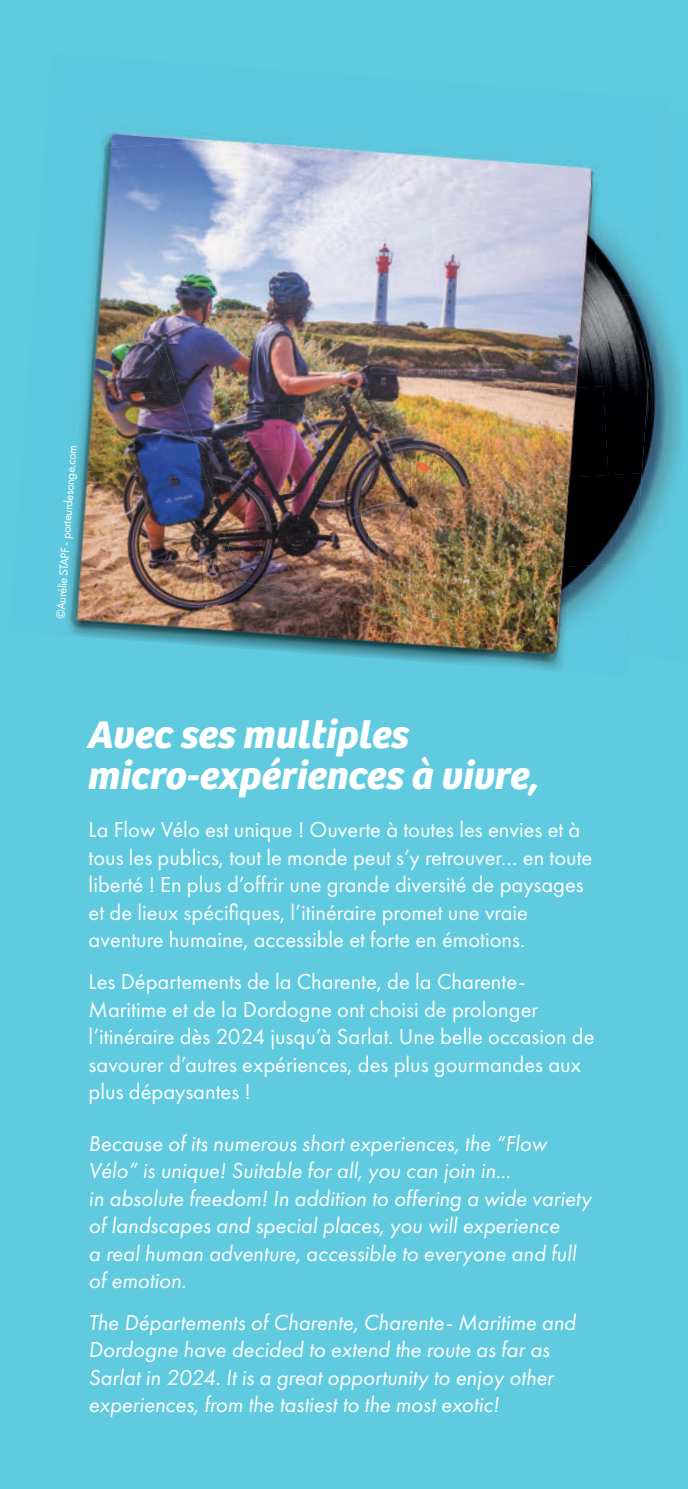
<style>
.page{position:relative;width:688px;height:1489px;background:#fff}
.page>*{position:absolute;margin:0;border:0;box-sizing:border-box;transform-origin:0 0}
.t1{font:italic 700 40px/40px "Bree";color:#fff}
.t2{font:22.5px/27.5px "Futura PT";color:#fff}
.t3{font:italic 22.5px/27.5px "Futura PT";color:#fff}
.t4{font:12.5px "Futura PT";color:#fff}
</style>
<div class="page">
<div style="left:0;top:0;width:687px;height:1488px;background:#60cadf"></div>
<img style="left:641px;top:307px;width:33px;height:245px">
<img style="left:665px;top:506px;width:9px;height:46px">
<img style="left:106px;top:129px;width:139px;height:10px">
<img style="left:97px;top:135px;width:69px;height:83px">
<img style="left:91px;top:218px;width:38px;height:83px">
<img style="left:84px;top:301px;width:73px;height:82px">
<img style="left:77px;top:383px;width:108px;height:83px">
<img style="left:72px;top:466px;width:140px;height:83px">
<img style="left:67px;top:549px;width:207px;height:102px">
<img style="left:274px;top:605px;width:264px;height:64px">
<img style="left:538px;top:652px;width:25px;height:18px">
<img style="left:101px;top:139px;width:162px;height:97px">
<img style="left:263px;top:139px;width:162px;height:88px">
<img style="left:425px;top:150px;width:162px;height:68px">
<img style="left:587px;top:142px;width:79px;height:155px">
<img style="left:129px;top:227px;width:139px;height:96px">
<img style="left:268px;top:218px;width:162px;height:98px">
<img style="left:430px;top:208px;width:167px;height:99px">
<img style="left:157px;top:316px;width:117px;height:95px">
<img style="left:274px;top:307px;width:161px;height:98px">
<img style="left:435px;top:297px;width:162px;height:98px">
<img style="left:597px;top:294px;width:57px;height:181px">
<img style="left:185px;top:405px;width:94px;height:93px">
<img style="left:279px;top:395px;width:162px;height:94px">
<img style="left:441px;top:386px;width:167px;height:93px">
<img style="left:212px;top:489px;width:153px;height:96px">
<img style="left:365px;top:479px;width:162px;height:99px">
<img style="left:527px;top:473px;width:114px;height:95px">
<img style="left:258px;top:578px;width:112px;height:27px">
<img style="left:370px;top:568px;width:162px;height:67px">
<img style="left:532px;top:562px;width:103px;height:90px">
<p class="t4" style="left:55px;top:618px;width:175px;rotate:-86deg">©Aurélie STAPF - porteurdesonge.com</p>
<h1 class="t1" style="left:89px;top:717px;width:452px">Avec ses multiples micro-expériences à vivre,</h1>
<p class="t2" style="left:89px;top:817px;width:505px">La Flow Vélo est unique ! Ouverte à toutes les envies et à tous les publics, tout le monde peut s’y retrouver… en toute liberté ! En plus d’offrir une grande diversité de paysages et de lieux spécifiques, l’itinéraire promet une vraie aventure humaine, accessible et forte en émotions.</p>
<p class="t2" style="left:89px;top:969px;width:507px">Les Départements de la Charente, de la Charente-Maritime et de la Dordogne ont choisi de prolonger l’itinéraire dès 2024 jusqu’à Sarlat. Une belle occasion de savourer d’autres expériences, des plus gourmandes aux plus dépaysantes !</p>
<p class="t3" style="left:89px;top:1130px;width:504px">Because of its numerous short experiences, the “Flow Vélo” is unique! Suitable for all, you can join in...<br>in absolute freedom! In addition to offering a wide variety of landscapes and special places, you will experience<br>a real human adventure, accessible to everyone and full of emotion.</p>
<p class="t3" style="left:89px;top:1310px;width:488px">The Départements of Charente, Charente- Maritime and Dordogne have decided to extend the route as far as Sarlat in 2024. It is a great opportunity to enjoy other experiences, from the tastiest to the most exotic!</p>
</div>
